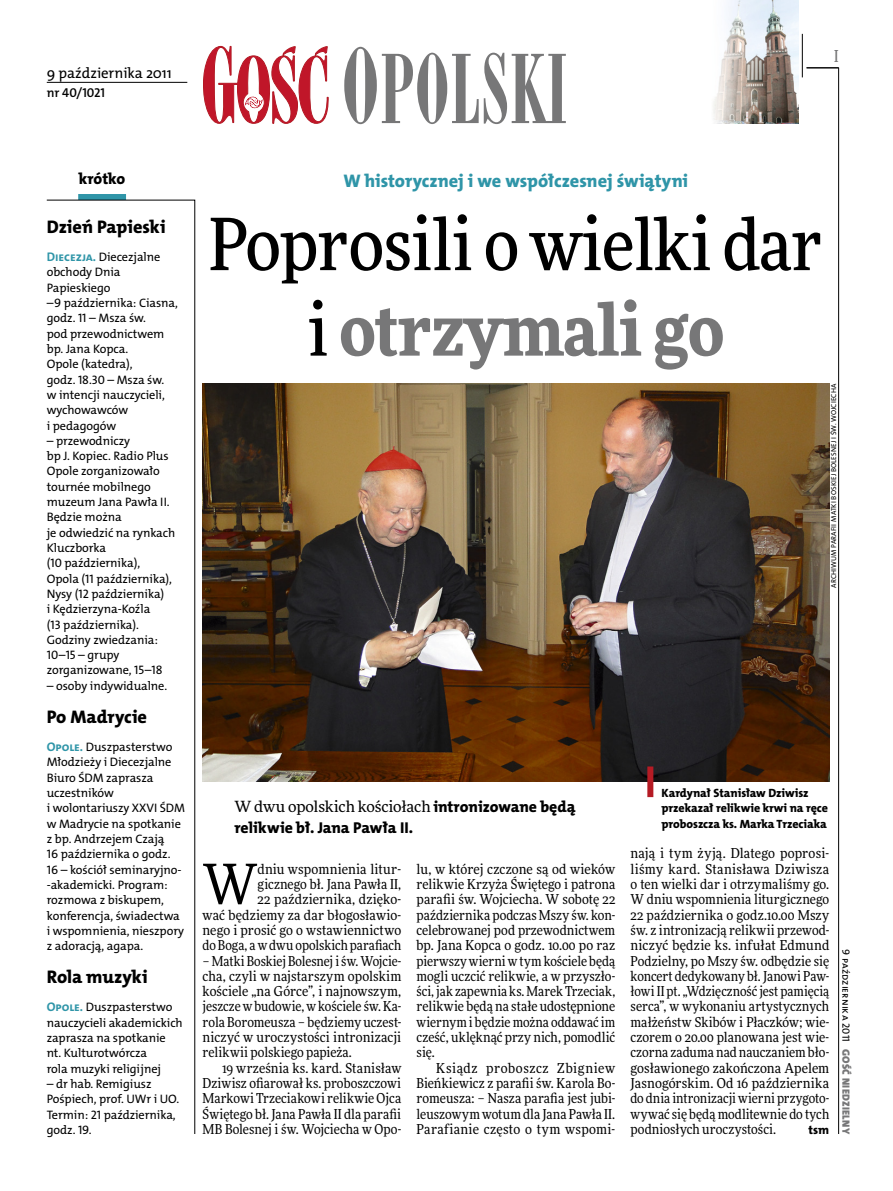
<style>
.page{position:relative;width:893px;height:1191px;background:#fff}
.page>*{position:absolute;margin:0;border:0;box-sizing:border-box;transform-origin:0 0}
.t1{font:500 72px/85.5px "Freeday Narrow";letter-spacing:-.01em;color:#000;text-align:center}
.t2{font:55.95px "Freeday Narrow News";color:#000}
.t3{font:18.3px "The Mix HP8 Ex Bld";letter-spacing:-.005em;color:#2f95a8}
.t4{font:18.3px "The Mix HP8 Ex Bld";letter-spacing:-.005em;color:#000}
.t5{font:500 16.5px "Freeday Narrow";color:#777778;scale:.9 1}
.t6{font:15.75px "The Mix HP8 Ex Bld";letter-spacing:-.005em;color:#000}
.t7{font:15.45px "Freeday News";letter-spacing:-.005em;color:#000}
.t8{font:14.85px "The Mix HP5 Plain";letter-spacing:-.01em;color:#000}
.t9{font:13.65px/15.3px "Freeday Narrow News";letter-spacing:.005em;color:#000;text-align:justify}
.t10{font:12.9px "The Mix HP6 Se Bld";letter-spacing:-.005em;color:#000}
.t11{font:12.3px/15.3px "The Mix HP5 Plain";letter-spacing:-.005em;color:#000}
.t12{font:12.3px "The Mix HP8 Ex Bld";color:#000}
.t13{font:12px/15.3px "The Mix HP8 Ex Bld";letter-spacing:-.005em;color:#000}
.t14{font:10.5px "The Mix HP5 Plain";color:#000}
.t15{font:10.5px "The Mix HP9 Blk";letter-spacing:.025em;color:#777778}
.t16{font:7.2px "The Mix HP5 Plain";letter-spacing:.015em;color:#000}
.s1{font-family:"The Mix HP7 Bld";font-size:12.6px;color:#2f95a8}
.s2{font-weight:900;color:#777778}
.s3{font-family:"The Mix HP8 Ex Bld";font-size:15.75px}
</style>
<div class="page">
<hr style="left:838px;top:68px;width:1px;height:1066px;background:#000">
<hr style="left:802px;top:34px;width:1px;height:43px;background:#000">
<hr style="left:806px;top:68px;width:33px;height:1px;background:#000">
<svg style="left:203px;top:46px;width:126px;height:78px"></svg>
<svg style="left:344px;top:47px;width:222px;height:77px"></svg>
<img style="left:713px;top:0;width:85px;height:124px">
<hr style="left:47px;top:82px;width:140px;height:1px;background:#000">
<div style="left:78px;top:194px;width:48px;height:6px;background:#2f95a8"></div>
<svg style="left:46px;top:200px;width:149px;height:934px"></svg>
<img style="left:203px;top:384px;width:626px;height:398px">
<div style="left:647px;top:766px;width:6px;height:31px;background:#b51b24"></div>
<p class="t8" style="left:47px;top:63px;width:126px">9 października 2011</p>
<p class="t10" style="left:47px;top:85px;width:60px">nr 40/1021</p>
<p class="t5" style="left:834px;top:46px;width:6px">I</p>
<p class="t6" style="left:79px;top:168px;width:48px">krótko</p>
<h3 class="t4" style="left:47px;top:215px;width:121px">Dzień Papieski</h3>
<p class="t11" style="left:47px;top:249px;width:133px"><span class="s1">Diecezja.</span> Diecezjalne obchody Dnia<br>Papieskiego<br>–9 października: Ciasna, godz. 11 – Msza św.<br>pod przewodnictwem bp. Jana Kopca.<br>Opole (katedra),<br>godz. 18.30 – Msza św.<br>w intencji nauczycieli, wychowawców<br>i pedagogów</p>
<p class="t11" style="left:47px;top:433px;width:130px">– przewodniczy<br>bp J. Kopiec. Radio Plus<br>Opole zorganizowało tournée mobilnego muzeum Jana Pawła II .<br>Będzie można<br>je odwiedzić na rynkach<br>Kluczborka<br>(10 października),<br>Opola (11 października),<br>Nysy (12 października)<br>i Kędzierzyna-Koźla<br>(13 października).<br>Godziny zwiedzania:<br>10–15 – grupy zorganizowane, 15–18</p>
<p class="t11" style="left:47px;top:678px;width:122px">– osoby indywidualne.</p>
<h3 class="t4" style="left:47px;top:705px;width:102px">Po Madrycie</h3>
<p class="t11" style="left:47px;top:739px;width:139px"><span class="s1">Opole.</span> Duszpasterstwo<br>Młodzieży i Diecezjalne<br>Biuro ŚDM zaprasza uczestników<br>i wolontariuszy XXVI ŚDM w Madrycie na spotkanie z bp. Andrzejem Czają<br>16 października o godz.<br>16 – kościół seminaryjno--akademicki. Program: rozmowa z biskupem, konferencja, świadectwa i wspomnienia, nieszpory z adoracją, agapa.</p>
<h3 class="t4" style="left:47px;top:965px;width:103px">Rola muzyki</h3>
<p class="t11" style="left:47px;top:999px;width:138px"><span class="s1">Opole.</span> Duszpasterstwo nauczycieli akademickich zaprasza na spotkanie nt. Kulturotwórcza<br>rola muzyki religijnej</p>
<p class="t11" style="left:47px;top:1076px;width:134px">– dr hab. Remigiusz<br>Pośpiech, prof. UWr i UO.<br>Termin: 21 października, godz. 19.</p>
<h3 class="t3" style="left:344px;top:169px;width:346px">W historycznej i we współczesnej świątyni</h3>
<h1 class="t1" style="left:209px;top:201px;width:616px">Poprosili o wielki dar i <span class="s2">otrzymali go</span></h1>
<p class="t16" style="left:829px;top:588px;width:205px;rotate:-90deg">Archiwum parafii Matki Boskiej Bolesnej i św. Wojciecha</p>
<p class="t7" style="left:234px;top:797px;width:343px">W dwu opolskich kościołach <span class="s3">intronizowane będą</span></p>
<p class="t6" style="left:234px;top:817px;width:180px">relikwie bł. Jana Pawła II.</p>
<p class="t9" style="left:203px;top:861px;width:200px;text-align:right">dniu wspomnienia litur-<br>gicznego bł. Jana Pawła II,<br>22 października, dzięko-<br>wać będziemy za dar błogosławio&shy;nego i prosić go o wstawiennictwo do Boga, a w dwu opolskich parafiach</p>
<p class="t9" style="left:203px;top:953px;width:200px">– Matki Boskiej Bolesnej i św. Wojcie&shy;cha, czyli w najstarszym opolskim kościele „na Górce”, i najnowszym, jeszcze w budowie, w kościele św. Ka&shy;rola Boromeusza – będziemy uczest&shy;niczyć w uroczystości intronizacji relikwii polskiego papieża.</p>
<p class="t9" style="left:203px;top:1060px;width:200px;text-indent:20px">19 września ks. kard. Stanisław Dziwisz ofiarował ks. proboszczowi Markowi Trzeciakowi relikwie Ojca Świętego bł. Jana Pawła II dla parafii MB Bolesnej i św. Wojciecha w Opo-</p>
<h2 class="t2" style="left:203px;top:850px;width:56px">W</h2>
<p class="t9" style="left:417px;top:861px;width:200px">lu, w której czczone są od wieków relikwie Krzyża Świętego i patrona parafii św. Wojciecha. W sobotę 22 października podczas Mszy św. kon&shy;celebrowanej pod przewodnictwem bp. Jana Kopca o godz. 10.00 po raz pierwszy wierni w tym kościele będą mogli uczcić relikwie, a w przyszło&shy;ści, jak zapewnia ks. Marek Trzeciak, relikwie będą na stałe udostępnione wiernym i będzie można oddawać im cześć, uklęknąć przy nich, pomodlić się.</p>
<p class="t9" style="left:417px;top:1060px;width:200px;text-indent:20px">Ksiądz proboszcz Zbigniew Bieńkiewicz z parafii św. Karola Bo&shy;romeusza: – Nasza parafia jest jubi&shy;leuszowym wotum dla Jana Pawła II.<br>Parafianie często o tym wspomi-</p>
<p class="t13" style="left:662px;top:785px;width:168px">Kardynał Stanisław Dziwisz przekazał relikwie krwi na ręce proboszcza ks. Marka Trzeciaka</p>
<p class="t9" style="left:630px;top:845px;width:200px">nają i tym żyją. Dlatego poprosi&shy;liśmy kard. Stanisława Dziwisza o ten wielki dar i otrzymaliśmy go.<br>W dniu wspomnienia liturgicznego 22 października o godz.10.00 Mszy św. z intronizacją relikwii przewod&shy;niczyć będzie ks. infułat Edmund Podzielny, po Mszy św. odbędzie się koncert dedykowany bł. Janowi Paw&shy;łowi II pt. „Wdzięczność jest pamięcią serca”, w wykonaniu artystycznych małżeństw Skibów i Płaczków; wie&shy;czorem o 20.00 planowana jest wie&shy;czorna zaduma nad nauczaniem bło&shy;gosławionego zakończona Apelem Jasnogórskim. Od 16 października do dnia intronizacji wierni przygoto&shy;wywać się będą modlitewnie do tych podniosłych uroczystości.</p>
<p class="t12" style="left:808px;top:1122px;width:22px">tsm</p>
<p class="t14" style="left:853px;top:949px;width:94px;rotate:90deg">9 października 2011</p>
<p class="t15" style="left:853px;top:1049px;width:86px;rotate:90deg">Gość Niedzielny</p>
</div>
